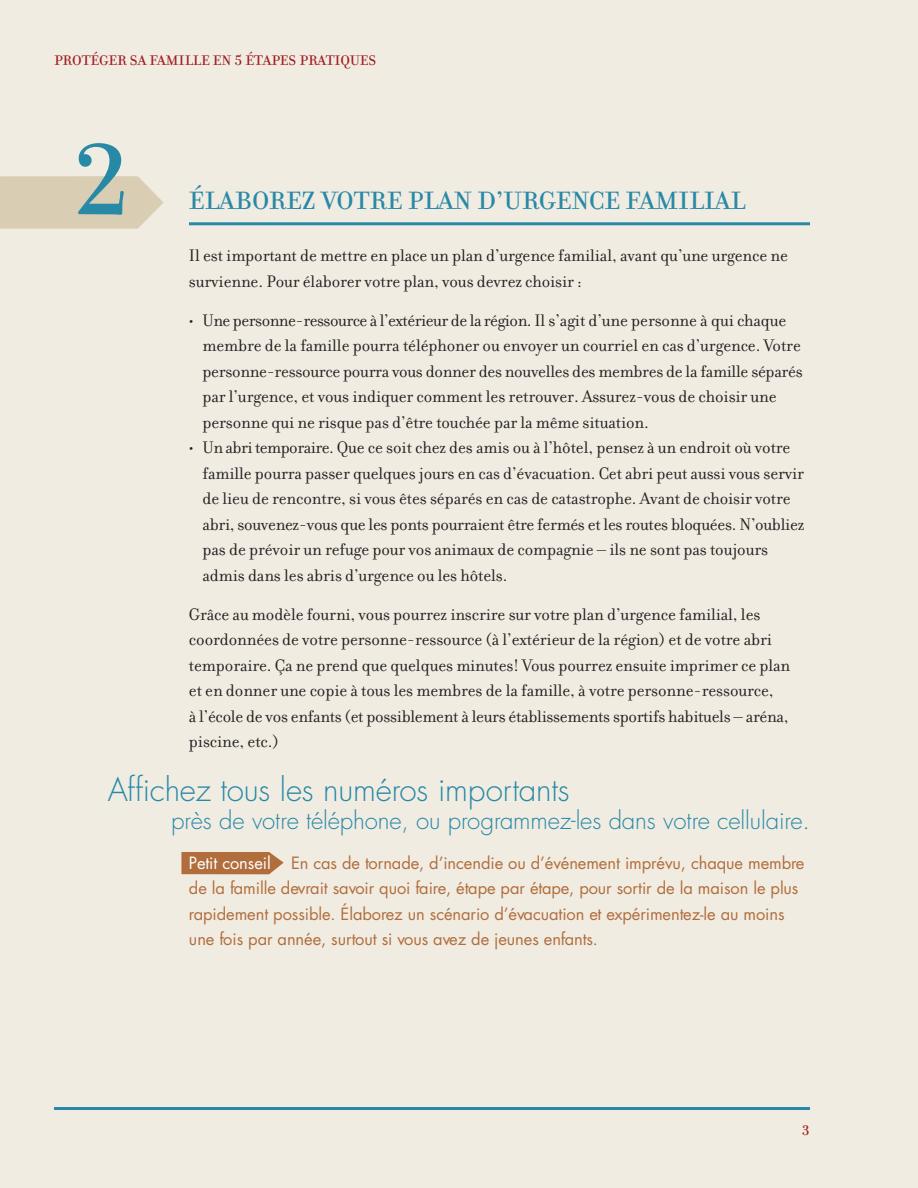
<style>
.page{position:relative;width:918px;height:1188px;background:#f1ece2}
.page>*{position:absolute;margin:0;border:0;box-sizing:border-box;transform-origin:0 0}
.t1{font:108px "Filosofia Unicase";color:#2889a7}
.t2{font:300 31.5px "Futura";letter-spacing:-.005em;color:#2889a7}
.t3{font:27px "Filosofia Unicase";letter-spacing:-.005em;color:#2889a7}
.t4{font:300 24px "Futura";letter-spacing:-.005em;color:#2889a7}
.t5{font:18px/25.5px "Filosofia";letter-spacing:-.005em;color:#231f20}
.t6{font:16.5px/25.5px "Futura";letter-spacing:-.005em;color:#b16e3c}
.t7{font:15px "Filosofia Unicase";letter-spacing:-.005em;color:#9f1d20}
.s1{color:#fff}
</style>
<div class="page">
<hr style="left:54px;top:1107px;width:756px;height:3px;background:#2889a7">
<svg style="left:0;top:176px;width:164px;height:53px;background:#dbd0b7"></svg>
<svg style="left:181px;top:852px;width:103px;height:22px;background:#b57748"></svg>
<hr style="left:189px;top:222px;width:621px;height:3px;background:#2889a7">
<p class="t7" style="left:54px;top:51px;width:324px">PROTÉGER SA FAMILLE EN 5 ÉTAPES PRATIQUES</p>
<h1 class="t1" style="left:73px;top:114px;width:59px">2</h1>
<h3 class="t3" style="left:189px;top:184px;width:558px">ÉLABOREZ VOTRE PLAN D’URGENCE FAMILIAL</h3>
<p class="t5" style="left:189px;top:245px;width:600px">Il est important de mettre en place un plan d’urgence familial, avant qu’une urgence ne survienne. Pour élaborer votre plan, vous devrez choisir :</p>
<p class="t5" style="left:202px;top:310px;width:602px;text-indent:-14px">• Une personne-ressource à l’extérieur de la région. Il s’agit d’une personne à qui chaque membre de la famille pourra téléphoner ou envoyer un courriel en cas d’urgence. Votre personne-ressource pourra vous donner des nouvelles des membres de la famille séparés par l’urgence, et vous indiquer comment les retrouver. Assurez-vous de choisir une personne qui ne risque pas d’être touchée par la même situation.</p>
<p class="t5" style="left:202px;top:437px;width:603px;text-indent:-14px">• Un abri temporaire. Que ce soit chez des amis ou à l’hôtel, pensez à un endroit où votre famille pourra passer quelques jours en cas d’évacuation. Cet abri peut aussi vous servir de lieu de rencontre, si vous êtes séparés en cas de catastrophe. Avant de choisir votre abri, souvenez-vous que les ponts pourraient être fermés et les routes bloquées. N’oubliez pas de prévoir un refuge pour vos animaux de compagnie – ils ne sont pas toujours admis dans les abris d’urgence ou les hôtels.</p>
<p class="t5" style="left:189px;top:604px;width:603px">Grâce au modèle fourni, vous pourrez inscrire sur votre plan d’urgence familial, les coordonnées de votre personne-ressource (à l’extérieur de la région) et de votre abri temporaire. Ça ne prend que quelques minutes! Vous pourrez ensuite imprimer ce plan et en donner une copie à tous les membres de la famille, à votre personne-ressource,<br>à l’école de vos enfants (et possiblement à leurs établissements sportifs habituels – aréna, piscine, etc.)</p>
<h2 class="t2" style="left:108px;top:775px;width:463px">Affichez tous les numéros importants</h2>
<h3 class="t4" style="left:171px;top:809px;width:640px">près de votre téléphone, ou programmez-les dans votre cellulaire.</h3>
<p class="t6" style="left:189px;top:851px;width:617px"><span class="s1">Petit conseil</span> En cas de tornade, d’incendie ou d’événement imprévu, chaque membre de la famille devrait savoir quoi faire, étape par étape, pour sortir de la maison le plus rapidement possible. Élaborez un scénario d’évacuation et expérimentez-le au moins une fois par année, surtout si vous avez de jeunes enfants.</p>
<p class="t7" style="left:802px;top:1121px;width:9px">3</p>
</div>
